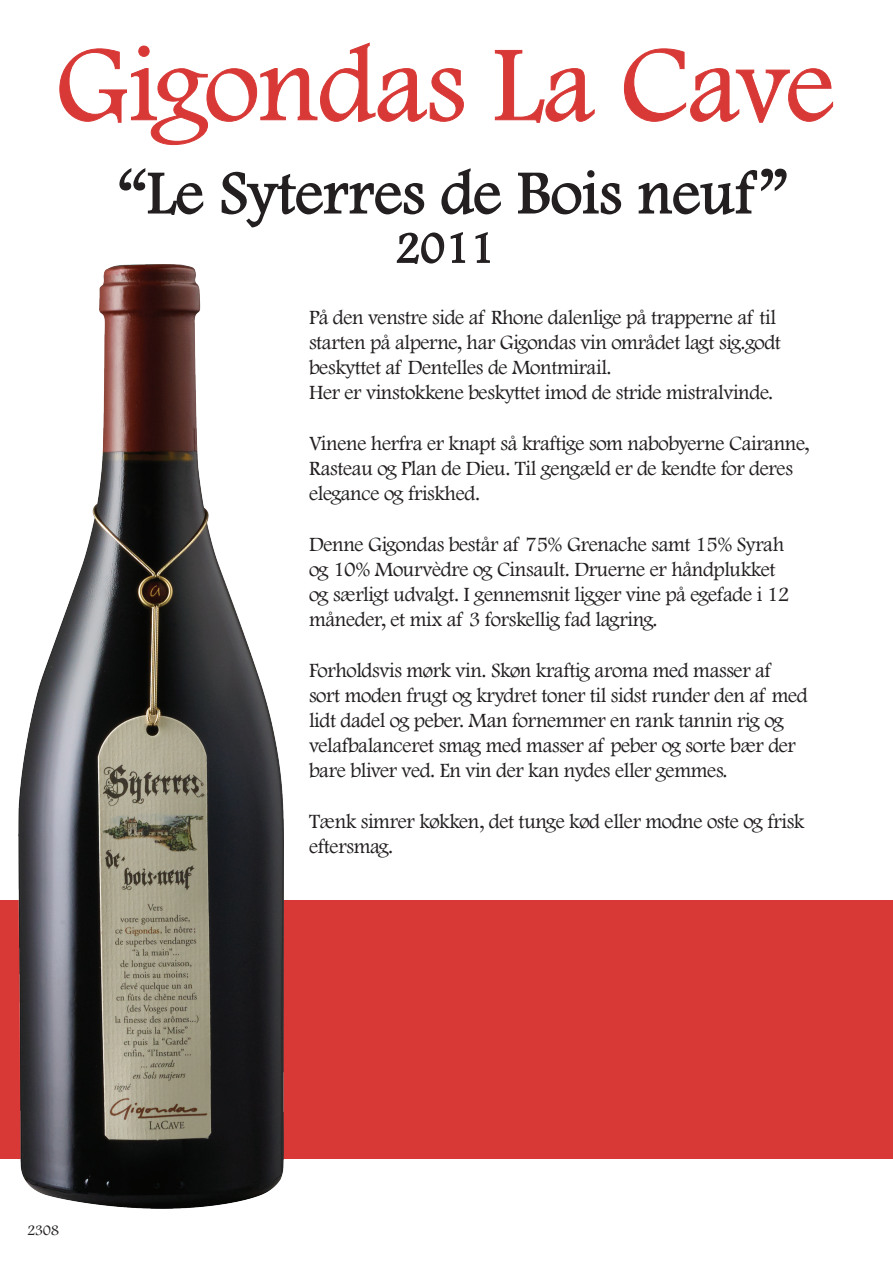
<style>
.page{position:relative;width:893px;height:1263px;background:#fff}
.page>*{position:absolute;margin:0;border:0;box-sizing:border-box;transform-origin:0 0}
.t1{font:111px "Footlight MT Light";letter-spacing:-.01em;color:#d83936}
.t2{font:63px "Footlight MT Light";color:#231f20}
.t3{font:45px "Footlight MT Light";color:#231f20}
.t4{font:21px/25.2px "Footlight MT Light";letter-spacing:-.02em;color:#231f20}
.t5{font:15px "Footlight MT Light";color:#231f20}
</style>
<div class="page">
<div style="left:0;top:900px;width:893px;height:258px;background:#d83936"></div>
<svg style="left:59px;top:43px;width:405px;height:102px"></svg>
<svg style="left:495px;top:50px;width:100px;height:73px"></svg>
<svg style="left:624px;top:48px;width:209px;height:75px"></svg>
<svg style="left:119px;top:168px;width:85px;height:47px"></svg>
<svg style="left:518px;top:170px;width:104px;height:45px"></svg>
<svg style="left:638px;top:168px;width:149px;height:47px"></svg>
<img style="left:18px;top:264px;width:266px;height:944px">
<svg style="left:221px;top:168px;width:280px;height:97px"></svg>
<p class="t1" style="left:55px;top:18px;width:781px">Gigondas La Cave</p>
<p class="t2" style="left:118px;top:155px;width:672px">“Le Syterres de Bois neuf”</p>
<p class="t3" style="left:395px;top:221px;width:101px">2011</p>
<p class="t5" style="left:27px;top:1221px;width:34px">2308</p>
<p class="t4" style="left:309px;top:304px;width:474px">På den venstre side af Rhone dalenlige på trapperne af til starten på alperne, har Gigondas vin området lagt sig.godt beskyttet af Dentelles de Montmirail.</p>
<p class="t4" style="left:309px;top:380px;width:466px">Her er vinstokkene beskyttet imod de stride mistralvinde.</p>
<p class="t4" style="left:309px;top:430px;width:502px">Vinene herfra er knapt så kraftige som nabobyerne Cairanne,<br>Rasteau og Plan de Dieu. Til gengæld er de kendte for deres elegance og friskhed.</p>
<p class="t4" style="left:309px;top:531px;width:482px">Denne Gigondas består af 75% Grenache samt 15% Syrah og 10% Mourvèdre og Cinsault. Druerne er håndplukket og særligt udvalgt. I gennemsnit ligger vine på egefade i 12 måneder, et mix af 3 forskellig fad lagring.</p>
<p class="t4" style="left:309px;top:657px;width:500px">Forholdsvis mørk vin. Skøn kraftig aroma med masser af<br>sort moden frugt og krydret toner til sidst runder den af med lidt dadel og peber. Man fornemmer en rank tannin rig og velafbalanceret smag med masser af peber og sorte bær der bare bliver ved. En vin der kan nydes eller gemmes.</p>
<p class="t4" style="left:309px;top:808px;width:497px">Tænk simrer køkken, det tunge kød eller modne oste og frisk eftersmag.</p>
</div>
